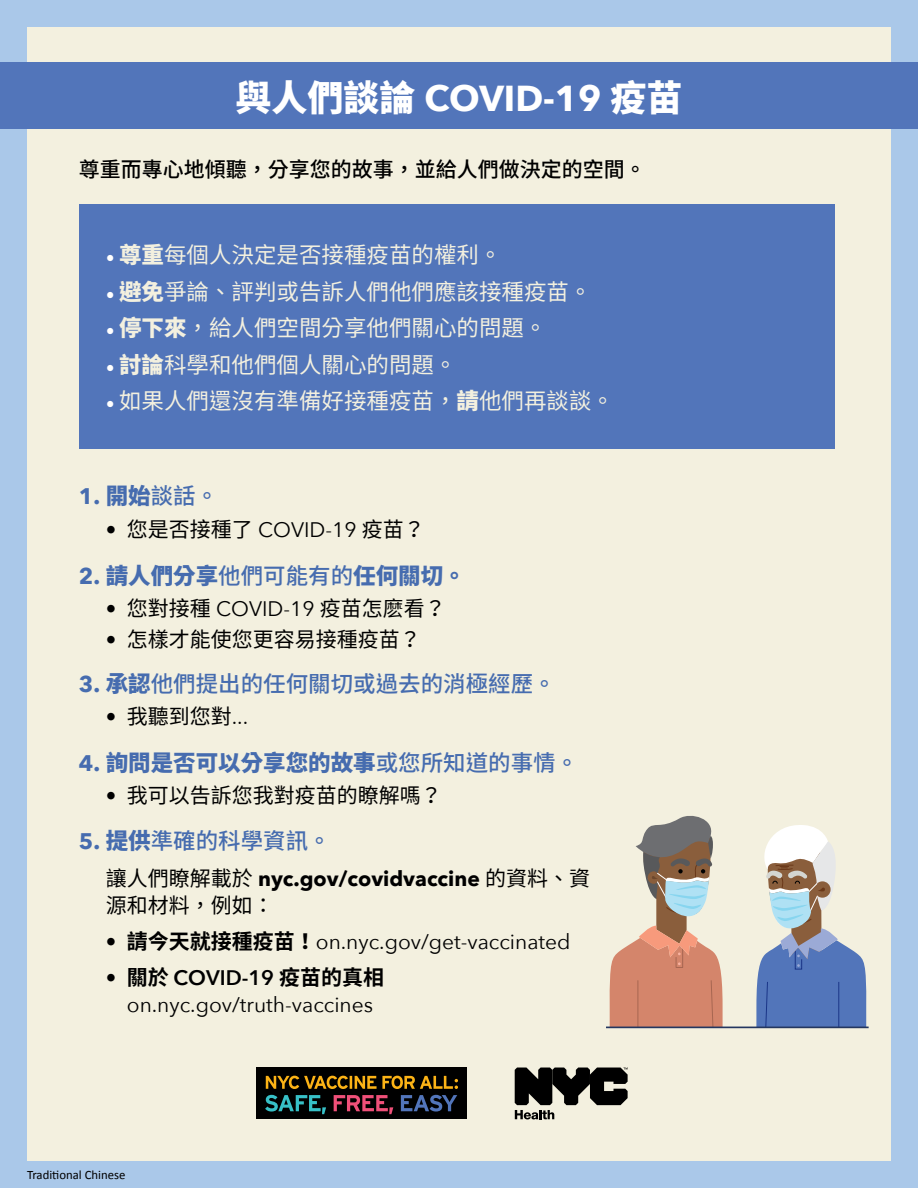
<style>
.page{position:relative;width:918px;height:1188px;background:#aac8e9}
.page>*{position:absolute;margin:0;border:0;box-sizing:border-box;transform-origin:0 0}
.Header_1{font:700 36px "Avenir Next";color:#fff}
.First_Bullet{font:22.5px "Noto Sans CJ Ktc";color:#f3f0df}
.First_Bullet-2{font:500 22.5px "Noto Sans CJ Ktc";color:#466caf}
.First_Bullet-3{font:900 22.5px "Noto Sans CJ Ktc";color:#466caf}
.First_Bullet-4{font:21px/27px "Noto Sans CJ Ktc";color:#000}
.First_Bullet-5{font:21px/27px "Avenir Next";color:#000;text-align:center}
.First_Bullet-6{font:500 21px "Noto Sans CJ Ktc";color:#000}
.t1{font:12.75px "Calibri";color:#000}
.s1{font-family:"Noto Sans CJ Ktc";font-weight:900}
.s2{font-family:"Minion Pro";font-weight:700;color:#fff}
.s3{font-weight:900}
.s4{font-family:"Avenir Next";font-weight:700}
.s5{font-family:"Noto Sans CJ Ktc"}
.s6{font-weight:500}
.s7{font-family:"Avenir Next"}
.s8{font-family:"Noto Sans CJ Ktc";font-weight:700}
.s9{font-weight:600}
</style>
<div class="page">
<div style="left:27px;top:27px;width:864px;height:1134px;background:#f3f0df"></div>
<div style="left:80px;top:204px;width:756px;height:245px;background:#5275ba"></div>
<div style="left:0;top:62px;width:918px;height:67px;background:#5275ba"></div>
<svg style="left:515px;top:1068px;width:113px;height:51px"></svg>
<div style="left:256px;top:1068px;width:211px;height:51px;background:#000"></div>
<svg style="left:266px;top:1076px;width:192px;height:13px"></svg>
<svg style="left:401px;top:1095px;width:56px;height:17px"></svg>
<svg style="left:334px;top:1095px;width:59px;height:19px"></svg>
<svg style="left:265px;top:1095px;width:61px;height:19px"></svg>
<hr style="left:606px;top:1027px;width:263px;height:1px;background:#243760">
<svg style="left:756px;top:825px;width:111px;height:202px"></svg>
<svg style="left:609px;top:815px;width:114px;height:212px"></svg>
<p class="Header_1" style="left:236px;top:67px;width:448px"><span class="s1">與人們談論</span> COVID-19 <span class="s1">疫苗</span></p>
<p class="First_Bullet-6" style="left:79px;top:158px;width:568px">尊重而專心地傾聽，分享您的故事，並給人們做決定的空間。</p>
<p class="First_Bullet" style="left:106px;top:242px;width:397px"><span class="s2">•</span> <span class="s3">尊重</span>每個人決定是否接種疫苗的權利。</p>
<p class="First_Bullet" style="left:106px;top:279px;width:487px"><span class="s2">•</span> <span class="s3">避免</span>爭論、評判或告訴人們他們應該接種疫苗。</p>
<p class="First_Bullet" style="left:106px;top:315px;width:442px"><span class="s2">•</span> <span class="s3">停下來</span>，給人們空間分享他們關心的問題。</p>
<p class="First_Bullet" style="left:106px;top:352px;width:352px"><span class="s2">•</span> <span class="s3">討論</span>科學和他們個人關心的問題。</p>
<p class="First_Bullet" style="left:106px;top:388px;width:510px"><span class="s2">•</span> 如果人們還沒有準備好接種疫苗，<span class="s3">請</span>他們再談談。</p>
<p class="First_Bullet-2" style="left:79px;top:483px;width:141px"><span class="s4">1.</span> <span class="s3">開始</span>談話。</p>
<p class="First_Bullet-5" style="left:106px;top:516px;width:320px">• <span class="s5">您是否接種了</span> COVID-19 <span class="s5">疫苗？</span></p>
<p class="First_Bullet-3" style="left:79px;top:563px;width:388px"><span class="s4">2.</span> 請人們分享<span class="s6">他們可能有的</span>任何關切。</p>
<p class="First_Bullet-4" style="left:106px;top:595px;width:341px"><span class="s7">•</span> 您對接種 <span class="s7">COVID-19</span> 疫苗怎麽看？</p>
<p class="First_Bullet-4" style="left:106px;top:627px;width:316px"><span class="s7">•</span> 怎樣才能使您更容易接種疫苗？</p>
<p class="First_Bullet-2" style="left:79px;top:672px;width:478px"><span class="s4">3.</span> <span class="s3">承認</span>他們提出的任何關切或過去的消極經歷。</p>
<p class="First_Bullet-4" style="left:106px;top:704px;width:144px"><span class="s7">•</span> 我聽到您對<span class="s7">...</span></p>
<p class="First_Bullet-3" style="left:79px;top:750px;width:501px"><span class="s4">4.</span> 詢問是否可以分享您的故事<span class="s6">或您所知道的事情。</span></p>
<p class="First_Bullet-4" style="left:106px;top:782px;width:337px"><span class="s7">•</span> 我可以告訴您我對疫苗的瞭解嗎？</p>
<p class="First_Bullet-2" style="left:79px;top:828px;width:253px"><span class="s4">5.</span> <span class="s3">提供</span>準確的科學資訊。</p>
<p class="First_Bullet-4" style="left:106px;top:865px;width:486px">讓人們瞭解載於 <span class="s4">nyc.gov/covidvaccine</span> 的資料、資源和材料，例如：</p>
<p class="First_Bullet-5" style="left:106px;top:927px;width:466px">• <span class="s8">請今天就接種疫苗！</span>on.nyc.gov/get-vaccinated</p>
<p class="First_Bullet-5" style="left:106px;top:964px;width:280px">• <span class="s8">關於</span> <span class="s9">COVID-19</span> <span class="s8">疫苗的真相</span>on.nyc.gov/truth-vaccines</p>
<p class="t1" style="left:27px;top:1166px;width:100px">Traditional Chinese</p>
</div>
